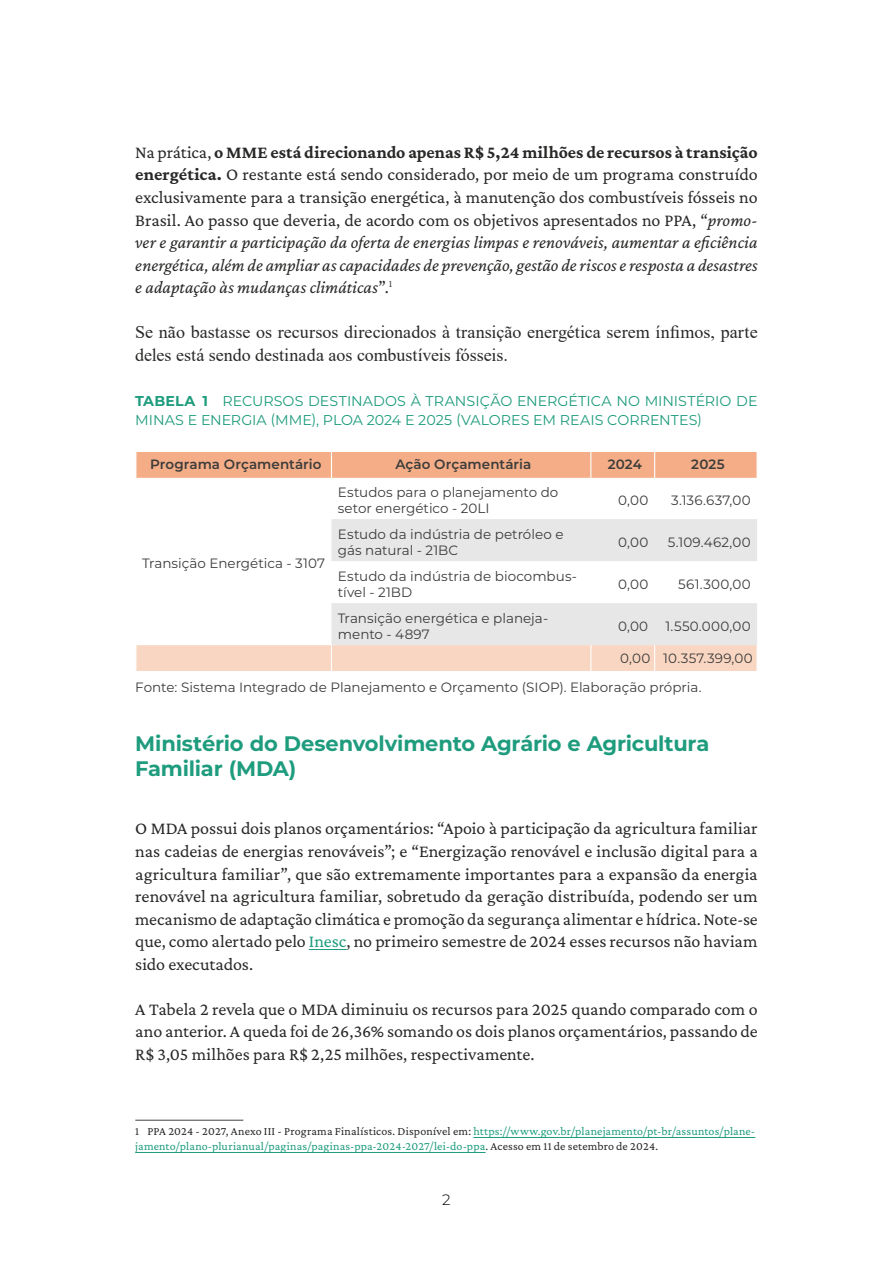
<style>
.page{position:relative;width:893px;height:1263px;background:#fff}
.page>*{position:absolute;margin:0;border:0;box-sizing:border-box;transform-origin:0 0}
.t1{font:700 21px/25.2px "Montserrat";letter-spacing:-.01em;color:#1e9c7d}
.t2{font:18px/22.5px "Crimson Pro";letter-spacing:-.005em;color:#282827;text-align:justify}
.t3{font:18px/22.5px "Times New Roman";color:#282827}
.t4{font:300 15px "Montserrat";color:#000}
.t5{font:14.25px/18.8px "Montserrat";letter-spacing:.005em;color:#1e9c7d}
.t6{font:13.5px/16.2px "Montserrat";color:#3c3c3b}
.t7{font:600 13.5px "Montserrat";letter-spacing:.005em;color:#3c3c3b}
.t8{font:12px/15px "Crimson Pro";letter-spacing:.015em;color:#1e9c7d}
.s1{font-weight:700}
.s2{font-style:italic}
.s3{color:#1e9c7d}
.s4{color:#282827}
</style>
<div class="page">
<hr style="left:309px;top:949px;width:38px;height:1px;background:#1e9c7d">
<svg style="left:331px;top:519px;width:426px;height:126px;fill:#e7e7e7"></svg>
<div style="left:136px;top:452px;width:620px;height:26px;background:#f4ad86"></div>
<div style="left:136px;top:645px;width:620px;height:26px;background:#f9d6c2"></div>
<hr style="left:135px;top:1120px;width:108px;height:1px;background:#575756">
<hr style="left:473px;top:1137px;width:282px;height:1px;background:#1e9c7d">
<hr style="left:135px;top:1152px;width:351px;height:1px;background:#1e9c7d">
<p class="t2" style="left:135px;top:140px;width:624px">Na prática, <span class="s1">o MME está direcionando apenas R$ 5,24 milhões de recursos à transição energética.</span> O restante está sendo considerado, por meio de um programa construído exclusivamente para a transição energética, à manutenção dos combustíveis fósseis no Brasil. Ao passo que deveria, de acordo com os objetivos apresentados no PPA, “<span class="s2">promo&shy;ver e garantir a participação da oferta de energias limpas e renováveis, aumentar a eficiência energética, além de ampliar as capacidades de prevenção, gestão de riscos e resposta a desastres e adaptação às mudanças climáticas</span>”.<sup>1</sup></p>
<p class="t3" style="left:135px;top:320px;width:624px">Se não bastasse os recursos direcionados à transição energética serem ínfimos, parte deles está sendo destinada aos combustíveis fósseis.</p>
<p class="t5" style="left:135px;top:391px;width:624px"><span class="s1">Tabela 1</span> RECURSOS DESTINADOS À TRANSIÇÃO ENERGÉTICA NO MINISTÉRIO DE<br>MINAS E ENERGIA (MME), PLOA 2024 E 2025 (VALORES EM REAIS CORRENTES)</p>
<p class="t7" style="left:150px;top:455px;width:173px">Programa Orçamentário</p>
<p class="t7" style="left:395px;top:455px;width:137px">Ação Orçamentária</p>
<p class="t7" style="left:608px;top:455px;width:36px">2024</p>
<p class="t7" style="left:691px;top:455px;width:35px">2025</p>
<p class="t6" style="left:338px;top:483px;width:222px">Estudos para o planejamento do setor energético - 20LI</p>
<p class="t6" style="left:618px;top:491px;width:32px">0,00</p>
<p class="t6" style="left:671px;top:491px;width:81px">3.136.637,00</p>
<p class="t6" style="left:338px;top:525px;width:227px">Estudo da indústria de petróleo e gás natural - 21BC</p>
<p class="t6" style="left:618px;top:533px;width:32px">0,00</p>
<p class="t6" style="left:668px;top:533px;width:85px">5.109.462,00</p>
<p class="t6" style="left:338px;top:567px;width:241px">Estudo da indústria de biocombus&shy;tível - 21BD</p>
<p class="t6" style="left:618px;top:575px;width:32px">0,00</p>
<p class="t6" style="left:678px;top:575px;width:74px">561.300,00</p>
<p class="t6" style="left:338px;top:609px;width:212px">Transição energética e planeja&shy;mento - 4897</p>
<p class="t6" style="left:618px;top:617px;width:32px">0,00</p>
<p class="t6" style="left:665px;top:617px;width:87px">1.550.000,00</p>
<p class="t6" style="left:135px;top:642px;width:619px;line-height:29.4px;text-indent:485px">0,00 10.357.399,00<br>Fonte: Sistema Integrado de Planejamento e Orçamento (SIOP). Elaboração própria.</p>
<p class="t1" style="left:135px;top:730px;width:575px">Ministério do Desenvolvimento Agrário e Agricultura<br>Familiar (MDA)</p>
<p class="t6" style="left:142px;top:554px;width:184px">Transição Energética - 3107</p>
<p class="t2" style="left:135px;top:817px;width:624px">O MDA possui dois planos orçamentários: “Apoio à participação da agricultura familiar nas cadeias de energias renováveis”; e “Energização renovável e inclusão digital para a agricultura familiar”, que são extremamente importantes para a expansão da energia renovável na agricultura familiar, sobretudo da geração distribuída, podendo ser um mecanismo de adaptação climática e promoção da segurança alimentar e hídrica. Note-se que, como alertado pelo <span class="s3">Inesc</span>, no primeiro semestre de 2024 esses recursos não haviam sido executados.</p>
<p class="t2" style="left:135px;top:997px;width:624px">A Tabela 2 revela que o MDA diminuiu os recursos para 2025 quando comparado com o ano anterior. A queda foi de 26,36% somando os dois planos orçamentários, passando de R$ 3,05 milhões para R$ 2,25 milhões, respectivamente.</p>
<p class="t8" style="left:135px;top:1123px;width:621px"><span class="s4">1 PPA 2024 - 2027, Anexo III - Programa Finalísticos. Disponível em:</span> https://www.gov.br/planejamento/pt-br/assuntos/plane&shy;jamento/plano-plurianual/paginas/paginas-ppa-2024-2027/lei-do-ppa<span class="s4">. Acesso em 11 de setembro de 2024.</span></p>
<p class="t4" style="left:442px;top:1190px;width:10px">2</p>
</div>
